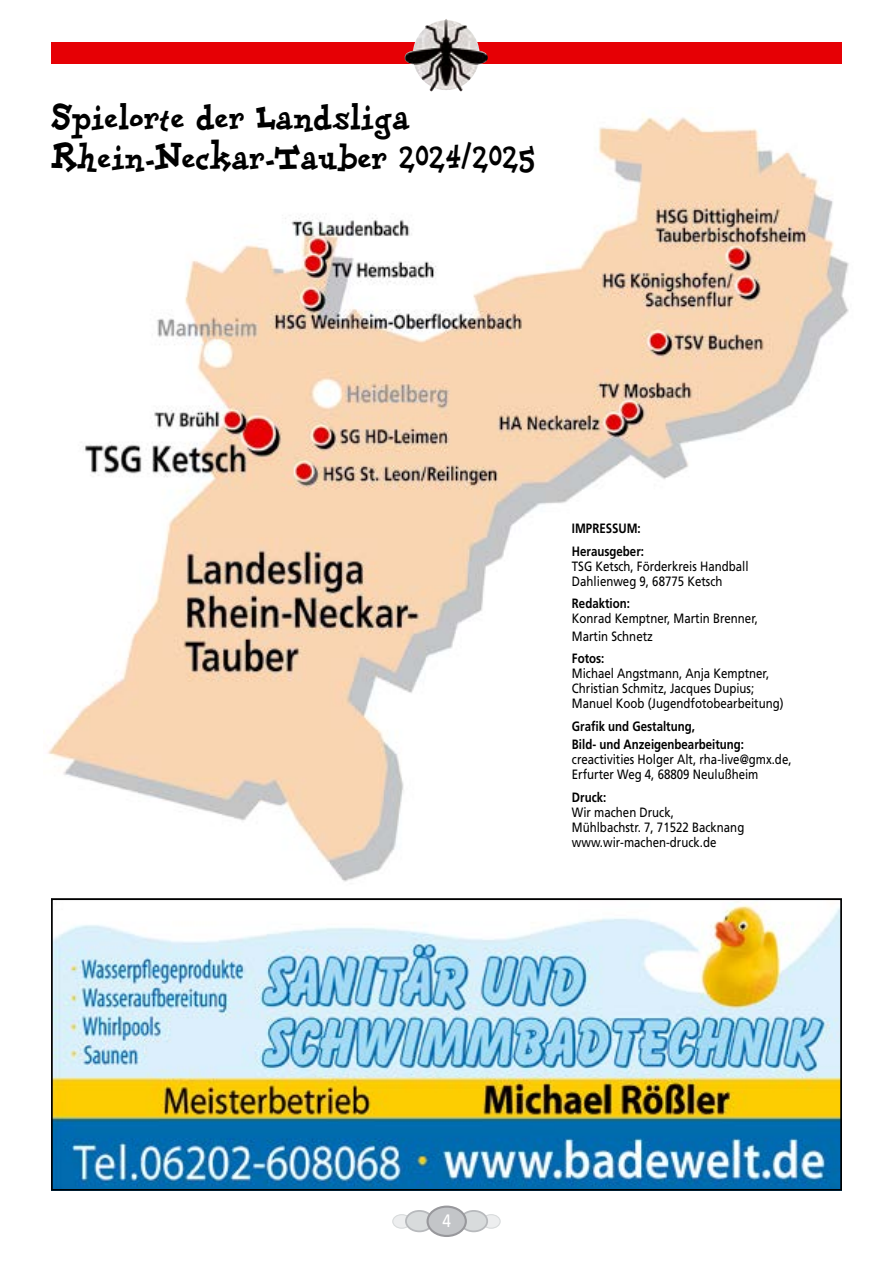
<style>
.page{position:relative;width:893px;height:1263px;background:#fff}
.page>*{position:absolute;margin:0;border:0;box-sizing:border-box;transform-origin:0 0}
.t1{font:900 37.5px/40.5px "Dolores";color:#000;scale:.66 1}
.t2{font:18px "Frutiger LT Std";color:#fff;scale:.85 1}
.t3{font:13.5px/15px "Frutiger LT Std";color:#000;scale:.85 1}
.t4{font:700 13.5px/22.5px "Frutiger LT Std";color:#000;scale:.85 1}
</style>
<div class="page">
<img style="left:48px;top:114px;width:801px;height:768px">
<div style="left:482px;top:1214px;width:18px;height:14px;background:#edeeef;border-radius:50%"></div>
<div style="left:482px;top:1214px;width:19px;height:15px;border:1px solid #d8dbdc;border-radius:50%"></div>
<div style="left:393px;top:1214px;width:18px;height:14px;background:#edeeef;border-radius:50%"></div>
<div style="left:392px;top:1214px;width:19px;height:15px;border:1px solid #d8dbdc;border-radius:50%"></div>
<div style="left:460px;top:1211px;width:27px;height:20px;background:#d8dbdc;border-radius:50%"></div>
<div style="left:459px;top:1210px;width:29px;height:22px;border:2px solid #b8babd;border-radius:50%"></div>
<div style="left:406px;top:1211px;width:27px;height:20px;background:#d8dbdc;border-radius:50%"></div>
<div style="left:405px;top:1210px;width:29px;height:22px;border:2px solid #b8babd;border-radius:50%"></div>
<div style="left:428px;top:1206px;width:38px;height:30px;background:#c3c5c8;border-radius:50%"></div>
<div style="left:426px;top:1205px;width:41px;height:32px;border:2px solid #98989c;border-radius:50%"></div>
<img style="left:54px;top:903px;width:785px;height:285px">
<div style="left:51px;top:898px;width:791px;height:293px;border:2px solid #000"></div>
<div style="left:51px;top:43px;width:791px;height:21px;background:#e60005"></div>
<img style="left:415px;top:19px;width:31px;height:24px">
<h1 class="t1" style="left:51px;top:98px;width:735px">Spielorte der Landsliga<br>Rhein-Neckar-Tauber 2024/2025</h1>
<p class="t4" style="left:572px;top:517px;width:86px">IMPRESSUM:<br>Herausgeber:</p>
<p class="t3" style="left:572px;top:559px;width:209px">TSG Ketsch, Förderkreis Handball<br>Dahlienweg 9, 68775 Ketsch</p>
<p class="t4" style="left:572px;top:592px;width:70px">Redaktion:</p>
<p class="t3" style="left:572px;top:610px;width:220px;line-height:17.7px">Konrad Kemptner, Martin Brenner,<br>Martin Schnetz</p>
<p class="t4" style="left:572px;top:647px;width:40px">Fotos:</p>
<p class="t3" style="left:572px;top:666px;width:251px">Michael Angstmann, Anja Kemptner,<br>Christian Schmitz, Jacques Dupius;<br>Manuel Koob (Jugendfotobearbeitung)</p>
<p class="t4" style="left:572px;top:715px;width:146px">Grafik und Gestaltung,</p>
<p class="t4" style="left:572px;top:733px;width:204px">Bild- und Anzeigenbearbeitung:</p>
<p class="t3" style="left:572px;top:752px;width:260px">creactivities Holger Alt, rha-live@gmx.de,<br>Erfurter Weg 4, 68809 Neulußheim</p>
<p class="t4" style="left:572px;top:786px;width:42px">Druck:</p>
<p class="t3" style="left:572px;top:804px;width:204px">Wir machen Druck,<br>Mühlbachstr. 7, 71522 Backnang www.wir-machen-druck.de</p>
<h2 class="t2" style="left:442px;top:1210px;width:12px">4</h2>
</div>
